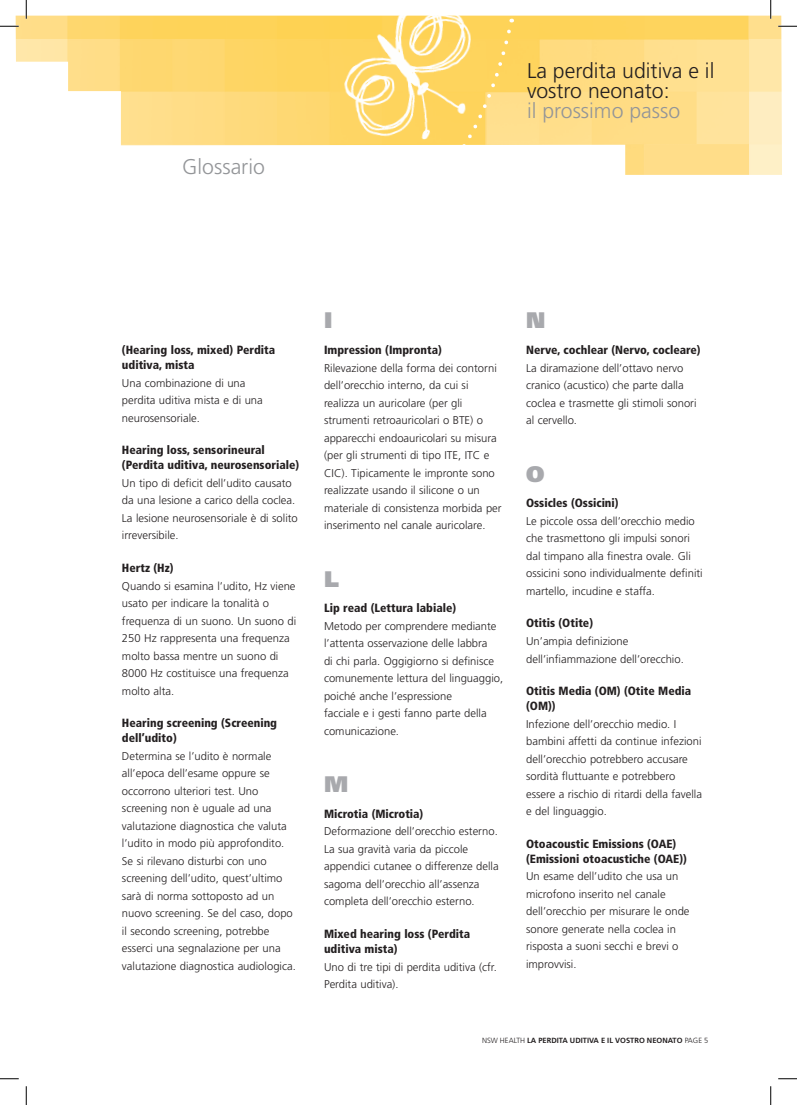
<style>
.page{position:relative;width:797px;height:1105px;background:#fff}
.page>*{position:absolute;margin:0;border:0;box-sizing:border-box;transform-origin:0 0}
.t1{font:900 22.5px "Frutiger";color:#a8a9ad}
.t2{font:300 21.25px/20px "Frutiger";color:#231f20}
.t3{font:300 21.25px "Frutiger";color:#939598}
.t4{font:900 condensed 11.88px/15px "Frutiger";color:#231f20}
.t5{font:300 11.25px/17.5px "Frutiger";color:#231f20}
.t6{font:700 7.5px "Frutiger";color:#231f20}
.s1{font-weight:300}
</style>
<div class="page">
<img style="left:16px;top:16px;width:766px;height:159px">
<svg style="left:399px;top:19px;width:114px;height:156px"></svg>
<img style="left:331px;top:15px;width:160px;height:137px">
<svg style="left:0;top:25px;width:19px;height:2px"></svg>
<svg style="left:778px;top:25px;width:19px;height:2px"></svg>
<svg style="left:0;top:1078px;width:19px;height:1px"></svg>
<svg style="left:778px;top:1078px;width:19px;height:1px"></svg>
<svg style="left:25px;top:0;width:2px;height:19px"></svg>
<svg style="left:25px;top:1086px;width:2px;height:19px"></svg>
<svg style="left:770px;top:0;width:1px;height:19px"></svg>
<svg style="left:770px;top:1086px;width:1px;height:19px"></svg>
<h2 class="t3" style="left:182px;top:155px;width:84px">Glossario</h2>
<h2 class="t2" style="left:527px;top:61px;width:189px">La perdita uditiva e il vostro neonato:</h2>
<h2 class="t3" style="left:527px;top:98px;width:155px">il prossimo passo</h2>
<p class="t4" style="left:122px;top:342px;width:155px">(Hearing loss, mixed) Perdita uditiva, mista</p>
<p class="t5" style="left:122px;top:374px;width:142px">Una combinazione di una perdita uditiva mista e di una neurosensoriale.</p>
<p class="t4" style="left:122px;top:443px;width:179px">Hearing loss, sensorineural (Perdita uditiva, neurosensoriale)</p>
<p class="t5" style="left:122px;top:474px;width:177px">Un tipo di deficit dell’udito causato da una lesione a carico della coclea.<br>La lesione neurosensoriale è di solito irreversibile.</p>
<p class="t4" style="left:122px;top:560px;width:53px">Hertz (Hz)</p>
<p class="t5" style="left:122px;top:577px;width:176px">Quando si esamina l’udito, Hz viene usato per indicare la tonalità o frequenza di un suono. Un suono di<br>250 Hz rappresenta una frequenza molto bassa mentre un suono di<br>8000 Hz costituisce una frequenza molto alta.</p>
<p class="t4" style="left:122px;top:716px;width:157px">Hearing screening (Screening dell’udito)</p>
<p class="t5" style="left:122px;top:747px;width:175px">Determina se l’udito è normale all’epoca dell’esame oppure se occorrono ulteriori test. Uno screening non è uguale ad una valutazione diagnostica che valuta l’udito in modo più approfondito.<br>Se si rilevano disturbi con uno screening dell’udito, quest’ultimo sarà di norma sottoposto ad un nuovo screening. Se del caso, dopo il secondo screening, potrebbe esserci una segnalazione per una valutazione diagnostica audiologica.</p>
<h1 class="t1" style="left:324px;top:306px;width:10px">I</h1>
<h1 class="t1" style="left:526px;top:306px;width:21px">N</h1>
<p class="t4" style="left:324px;top:342px;width:119px">Impression (Impronta)</p>
<p class="t5" style="left:324px;top:359px;width:179px">Rilevazione della forma dei contorni dell’orecchio interno, da cui si realizza un auricolare (per gli strumenti retroauricolari o BTE) o apparecchi endoauricolari su misura (per gli strumenti di tipo ITE, ITC e CIC). Tipicamente le impronte sono realizzate usando il silicone o un materiale di consistenza morbida per inserimento nel canale auricolare.</p>
<h1 class="t1" style="left:324px;top:565px;width:17px">L</h1>
<p class="t4" style="left:324px;top:601px;width:134px">Lip read (Lettura labiale)</p>
<p class="t5" style="left:324px;top:617px;width:181px">Metodo per comprendere mediante l’attenta osservazione delle labbra<br>di chi parla. Oggigiorno si definisce comunemente lettura del linguaggio, poiché anche l’espressione<br>facciale e i gesti fanno parte della comunicazione.</p>
<h1 class="t1" style="left:324px;top:771px;width:26px">M</h1>
<p class="t4" style="left:324px;top:806px;width:101px">Microtia (Microtia)</p>
<p class="t5" style="left:324px;top:823px;width:176px">Deformazione dell’orecchio esterno.<br>La sua gravità varia da piccole appendici cutanee o differenze della sagoma dell’orecchio all’assenza completa dell’orecchio esterno.</p>
<p class="t4" style="left:324px;top:926px;width:148px">Mixed hearing loss (Perdita uditiva mista)</p>
<p class="t5" style="left:324px;top:958px;width:174px">Uno di tre tipi di perdita uditiva (cfr.<br>Perdita uditiva).</p>
<p class="t4" style="left:526px;top:342px;width:176px">Nerve, cochlear (Nervo, cocleare)</p>
<p class="t5" style="left:526px;top:359px;width:172px">La diramazione dell’ottavo nervo cranico (acustico) che parte dalla coclea e trasmette gli stimoli sonori al cervello.</p>
<h1 class="t1" style="left:526px;top:460px;width:20px">O</h1>
<p class="t4" style="left:526px;top:496px;width:94px">Ossicles (Ossicini)</p>
<p class="t5" style="left:526px;top:512px;width:178px">Le piccole ossa dell’orecchio medio che trasmettono gli impulsi sonori dal timpano alla finestra ovale. Gli ossicini sono individualmente definiti martello, incudine e staffa.</p>
<p class="t4" style="left:526px;top:616px;width:68px">Otitis (Otite)</p>
<p class="t5" style="left:526px;top:632px;width:159px">Un’ampia definizione dell’infiammazione dell’orecchio.</p>
<p class="t4" style="left:526px;top:683px;width:167px">Otitis Media (OM) (Otite Media (OM))</p>
<p class="t5" style="left:526px;top:715px;width:177px">Infezione dell’orecchio medio. I bambini affetti da continue infezioni dell’orecchio potrebbero accusare sordità fluttuante e potrebbero essere a rischio di ritardi della favella e del linguaggio.</p>
<p class="t4" style="left:526px;top:836px;width:162px">Otoacoustic Emissions (OAE) (Emissioni otoacustiche (OAE))</p>
<p class="t5" style="left:526px;top:868px;width:165px">Un esame dell’udito che usa un microfono inserito nel canale dell’orecchio per misurare le onde sonore generate nella coclea in risposta a suoni secchi e brevi o improvvisi.</p>
<p class="t6" style="left:482px;top:1036px;width:228px"><span class="s1">NSW HEALTH</span> LA PERDITA UDITIVA E IL VOSTRO NEONATO <span class="s1">PAGE 5</span></p>
</div>
